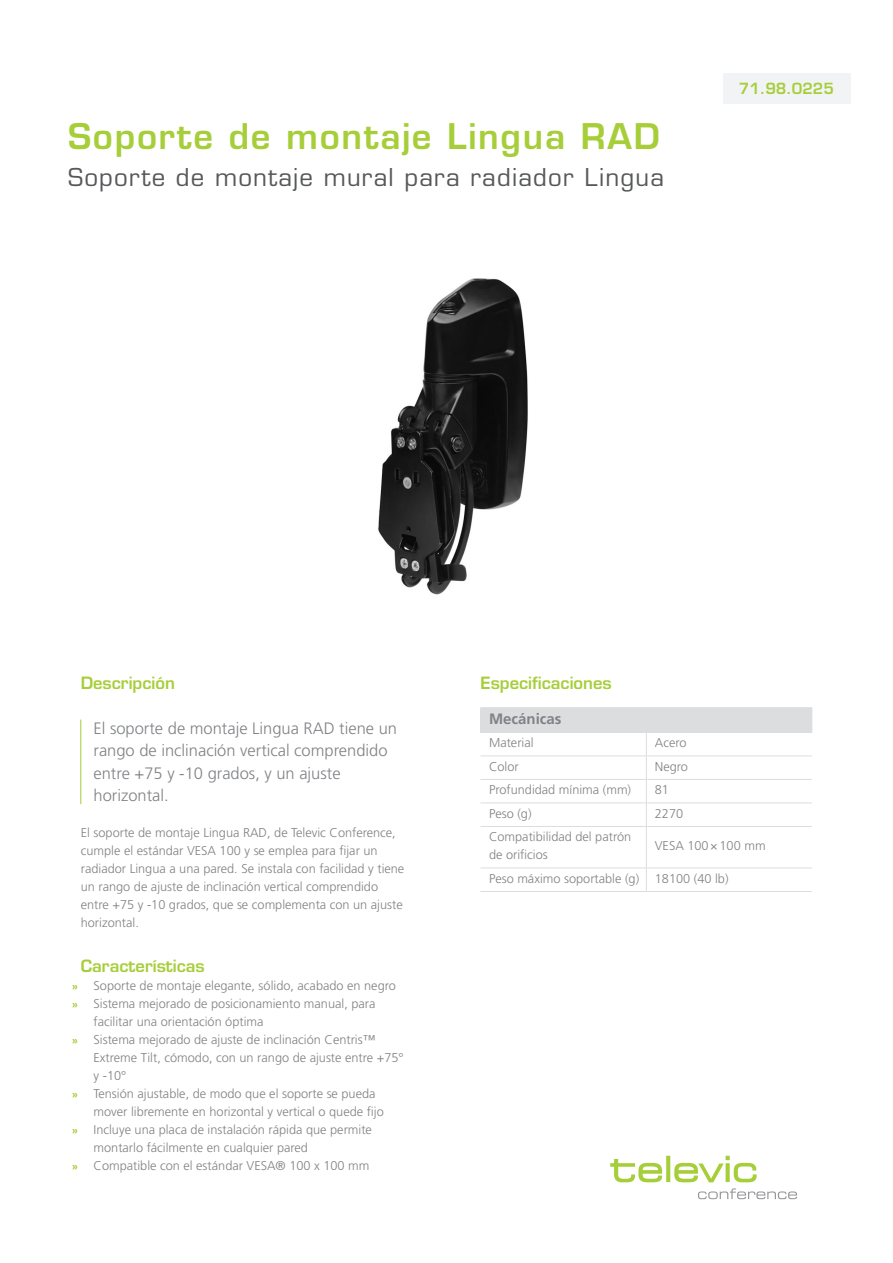
<style>
.page{position:relative;width:893px;height:1263px;background:#fff}
.page>*{position:absolute;margin:0;border:0;box-sizing:border-box;transform-origin:0 0}
.Titel_niveau_1{font:600 34.5px "Eurostile LT Std";letter-spacing:.05em;color:#a6ce39}
.Titel_niveau_2{font:24px "Eurostile LT Std";letter-spacing:.05em;color:#57585a}
.BROOD___regular{font:300 16.5px/22.5px "Frutiger LT Std";color:#808285}
.Titel_niveau_3{font:600 16.5px "Eurostile LT Std";color:#a6ce39}
.BROOD___regular-2{font:600 16.5px "Eurostile LT Std";color:#a6ce39}
.DATASHEET_-_number{font:600 15px "Eurostile LT Std";color:#a6ce39}
.Titel_-_cell{font:700 15px "Frutiger LT Std";color:#808285}
.BROOD___regular-3{font:300 12.75px/18px "Frutiger LT Std";color:#808285}
.Text_-_cell{font:300 12.75px/18px "Frutiger LT Std";color:#808285}
.s1{font-weight:700;font-size:10.5px;color:#a6ce39}
</style>
<div class="page">
<svg style="left:698px;top:1188px;width:99px;height:11px"></svg>
<svg style="left:610px;top:1156px;width:147px;height:26px"></svg>
<img style="left:378px;top:278px;width:150px;height:317px">
<hr style="left:80px;top:719px;width:1px;height:85px;background:#a6ce39">
<div style="left:480px;top:708px;width:332px;height:24px;background:#dcdddf"></div>
<hr style="left:480px;top:779px;width:166px;height:1px;background:#dcdddf">
<hr style="left:646px;top:779px;width:166px;height:1px;background:#dcdddf">
<hr style="left:480px;top:755px;width:166px;height:1px;background:#dcdddf">
<hr style="left:646px;top:755px;width:166px;height:1px;background:#dcdddf">
<svg style="left:646px;top:733px;width:1px;height:93px"></svg>
<hr style="left:646px;top:827px;width:1px;height:40px;background:#dcdddf">
<svg style="left:646px;top:868px;width:1px;height:23px"></svg>
<hr style="left:480px;top:802px;width:166px;height:1px;background:#dcdddf">
<hr style="left:646px;top:802px;width:166px;height:1px;background:#dcdddf">
<hr style="left:480px;top:826px;width:166px;height:1px;background:#dcdddf">
<hr style="left:646px;top:826px;width:166px;height:1px;background:#dcdddf">
<hr style="left:480px;top:867px;width:166px;height:1px;background:#dcdddf">
<hr style="left:646px;top:867px;width:166px;height:1px;background:#dcdddf">
<hr style="left:480px;top:891px;width:166px;height:1px;background:#dcdddf">
<hr style="left:646px;top:891px;width:166px;height:1px;background:#dcdddf">
<hr style="left:480px;top:707px;width:166px;height:1px;background:#dcdddf">
<hr style="left:646px;top:707px;width:166px;height:1px;background:#dcdddf">
<hr style="left:480px;top:732px;width:166px;height:1px;background:#dcdddf">
<hr style="left:646px;top:732px;width:166px;height:1px;background:#dcdddf">
<div style="left:722px;top:73px;width:128px;height:30px;background:#f2f3f4"></div>
<p class="Titel_niveau_1" style="left:68px;top:115px;width:593px">Soporte de montaje Lingua RAD</p>
<p class="Titel_niveau_2" style="left:68px;top:163px;width:597px">Soporte de montaje mural para radiador Lingua</p>
<p class="DATASHEET_-_number" style="left:739px;top:79px;width:97px">71.98.0225</p>
<p class="DATASHEET_-_number" style="left:792px;top:79px;width:44px">2000</p>
<p class="Titel_niveau_3" style="left:81px;top:672px;width:96px">Descripción</p>
<p class="BROOD___regular" style="left:94px;top:717px;width:305px">El soporte de montaje Lingua RAD tiene un rango de inclinación vertical comprendido entre +75 y -10 grados, y un ajuste horizontal.</p>
<p class="BROOD___regular-3" style="left:81px;top:824px;width:325px">El soporte de montaje Lingua RAD, de Televic Conference, cumple el estándar VESA 100 y se emplea para fijar un radiador Lingua a una pared. Se instala con facilidad y tiene un rango de ajuste de inclinación vertical comprendido entre +75 y -10 grados, que se complementa con un ajuste horizontal.</p>
<p class="BROOD___regular-2" style="left:81px;top:956px;width:125px">Características</p>
<p class="BROOD___regular-3" style="left:72px;top:977px;width:325px"><span class="s1">»</span> Soporte de montaje elegante, sólido, acabado en negro</p>
<p class="BROOD___regular-3" style="left:94px;top:995px;width:283px;text-indent:-21px"><span class="s1">»</span> Sistema mejorado de posicionamiento manual, para facilitar una orientación óptima</p>
<p class="BROOD___regular-3" style="left:94px;top:1031px;width:312px;text-indent:-21px"><span class="s1">»</span> Sistema mejorado de ajuste de inclinación Centris™<br>Extreme Tilt, cómodo, con un rango de ajuste entre +75° y -10°</p>
<p class="BROOD___regular-3" style="left:94px;top:1085px;width:292px;text-indent:-21px"><span class="s1">»</span> Tensión ajustable, de modo que el soporte se pueda mover libremente en horizontal y vertical o quede fijo</p>
<p class="BROOD___regular-3" style="left:94px;top:1121px;width:280px;text-indent:-21px"><span class="s1">»</span> Incluye una placa de instalación rápida que permite montarlo fácilmente en cualquier pared</p>
<p class="BROOD___regular-3" style="left:72px;top:1157px;width:299px"><span class="s1">»</span> Compatible con el estándar VESA® 100 x 100 mm</p>
<p class="Titel_niveau_3" style="left:480px;top:672px;width:133px">Especificaciones</p>
<p class="Titel_-_cell" style="left:489px;top:710px;width:74px">Mecánicas</p>
<p class="Text_-_cell" style="left:489px;top:734px;width:46px">Material</p>
<p class="Text_-_cell" style="left:655px;top:734px;width:33px">Acero</p>
<p class="Text_-_cell" style="left:489px;top:758px;width:31px">Color</p>
<p class="Text_-_cell" style="left:655px;top:758px;width:35px">Negro</p>
<p class="Text_-_cell" style="left:489px;top:781px;width:144px">Profundidad mínima (mm)</p>
<p class="Text_-_cell" style="left:655px;top:781px;width:16px">81</p>
<p class="Text_-_cell" style="left:489px;top:805px;width:44px">Peso (g)</p>
<p class="Text_-_cell" style="left:655px;top:805px;width:30px">2270</p>
<p class="Text_-_cell" style="left:489px;top:828px;width:144px">Compatibilidad del patrón de orificios</p>
<p class="Text_-_cell" style="left:655px;top:837px;width:112px">VESA 100×100 mm</p>
<p class="Text_-_cell" style="left:489px;top:870px;width:152px">Peso máximo soportable (g)</p>
<p class="Text_-_cell" style="left:655px;top:870px;width:75px">18100 (40 lb)</p>
</div>
